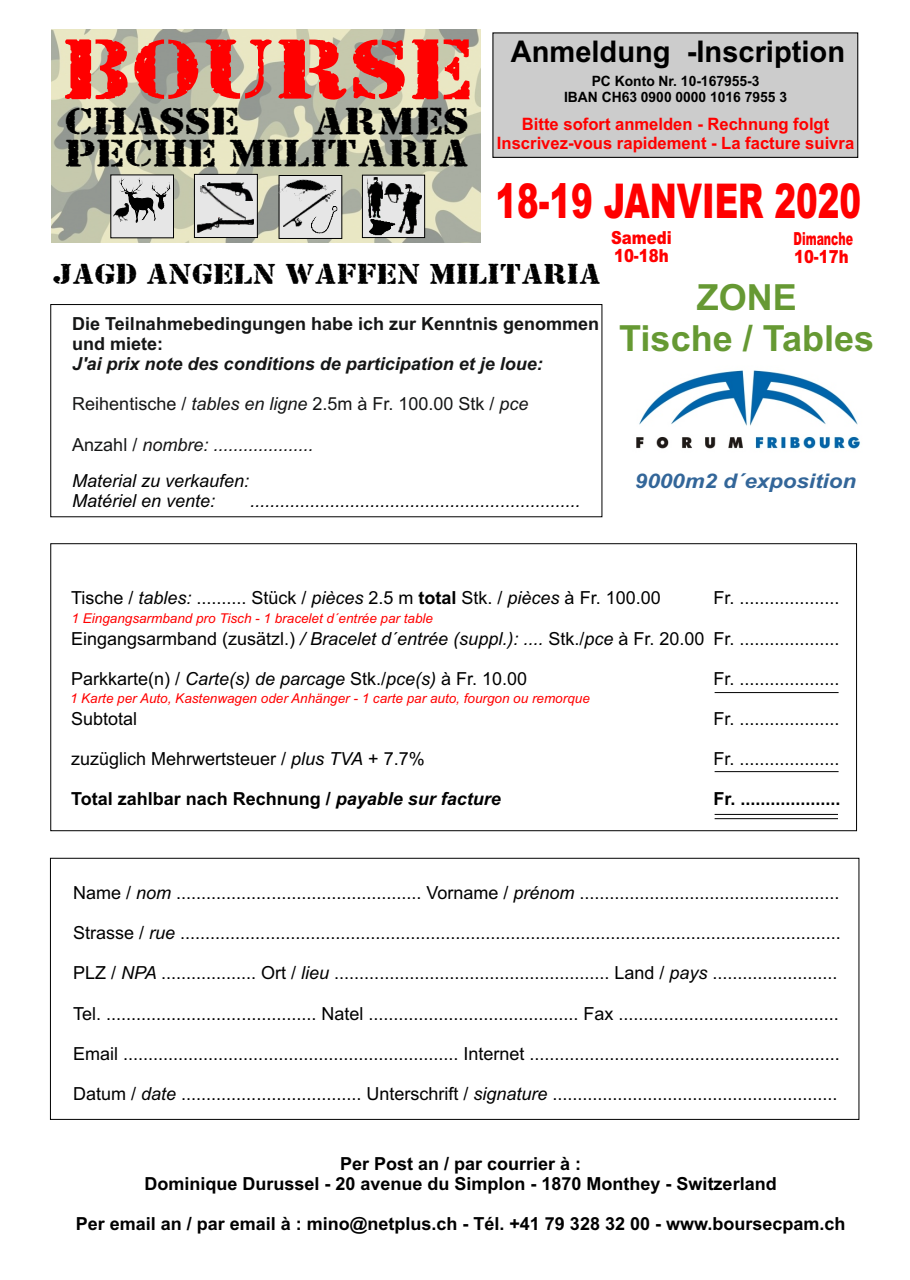
<style>
.page{position:relative;width:910px;height:1280px;background:#fff}
.page>*{position:absolute;margin:0;border:0;box-sizing:border-box;transform-origin:0 0}
.t1{font:71.7px "Bundy Yellow Hollow Shadowed";color:#f00}
.t2{font:900 48px "Arial";color:#f00;scale:.68 1}
.t3{font:700 36px/40.2px "Arial";color:#693;text-align:center}
.t4{font:32.1px/32.2px "Bundy Yellow Hollow Shadowed";color:#000;text-align:right}
.t5{font:700 29.85px "Arial";color:#000}
.t6{font:24px "Bundy Yellow Hollow Shadowed";color:#000;scale:.94 1}
.t7{font:italic 700 20.25px "Arial";color:#369;scale:1.11 1}
.t8{font:18px "Arial";color:#000}
.t9{font:700 18px/20.1px "Arial";color:#000;text-align:center}
.t10{font:italic 18px/20.1px "Arial";color:#000}
.t11{font:700 18px/20.1px "Arial";color:#151616}
.t12{font:italic 700 18px "Arial";color:#151616}
.t13{font:18px "Arial";color:#151616}
.t14{font:italic 18px "Arial";color:#151616}
.t15{font:900 18px/18.1px "Arial";color:#f00;scale:.83 1}
.t16{font:900 18px "Arial";color:#f00;scale:.61 1}
.t17{font:900 18px "Arial";color:#f00;scale:.82 1}
.t18{font:700 17.1px/19px "Arial";color:#f00;text-align:center}
.t19{font:700 14.25px/15.9px "Arial";color:#000;text-align:center}
.t20{font:italic 13.5px "Arial";color:#f00}
.s1{font-style:italic}
.s2{font-style:normal}
.s3{font-weight:700}
</style>
<div class="page">
<div style="left:50px;top:304px;width:552px;height:213px;border:1px solid #000"></div>
<hr style="left:715px;top:692px;width:124px;height:1px;background:#000">
<hr style="left:715px;top:771px;width:124px;height:1px;background:#000">
<hr style="left:715px;top:814px;width:123px;height:1px;background:#000">
<hr style="left:715px;top:818px;width:123px;height:1px;background:#000">
<div style="left:50px;top:858px;width:809px;height:262px;border:1px solid #000"></div>
<img style="left:51px;top:29px;width:430px;height:214px">
<div style="left:492px;top:32px;width:367px;height:126px;background:#ccc"></div>
<img style="left:636px;top:370px;width:224px;height:79px">
<svg style="left:110px;top:174px;width:64px;height:65px;background:#c8c8c7"></svg>
<img style="left:120px;top:178px;width:36px;height:44px">
<img style="left:151px;top:182px;width:20px;height:28px">
<img style="left:113px;top:204px;width:16px;height:17px">
<svg style="left:362px;top:174px;width:63px;height:64px;background:#bebebd"></svg>
<img style="left:369px;top:220px;width:27px;height:16px">
<img style="left:385px;top:183px;width:18px;height:19px">
<img style="left:397px;top:184px;width:25px;height:49px">
<img style="left:367px;top:178px;width:16px;height:39px">
<svg style="left:278px;top:175px;width:65px;height:64px"></svg>
<img style="left:283px;top:190px;width:53px;height:36px">
<img style="left:277px;top:163px;width:50px;height:51px">
<img style="left:312px;top:207px;width:26px;height:26px">
<svg style="left:194px;top:174px;width:64px;height:64px"></svg>
<img style="left:197px;top:218px;width:56px;height:14px">
<img style="left:200px;top:180px;width:46px;height:46px">
<img style="left:208px;top:183px;width:45px;height:17px">
<h1 class="t1" style="left:62px;top:50px;width:413px">BOURSE</h1>
<h3 class="t4" style="left:64px;top:110px;width:176px">CHASSE</h3>
<h3 class="t4" style="left:64px;top:110px;width:406px">ARMES<br>PECHE MILITARIA</h3>
<h3 class="t5" style="left:511px;top:40px;width:336px">Anmeldung -Inscription</h3>
<p class="t19" style="left:564px;top:75px;width:225px">PC Konto Nr. 10-167955-3<br>IBAN CH63 0900 0000 1016 7955 3</p>
<p class="t18" style="left:497px;top:116px;width:359px">Bitte sofort anmelden - Rechnung folgt<br>Inscrivez-vous rapidement - La facture suivra</p>
<h2 class="t2" style="left:495px;top:184px;width:539px">18-19 JANVIER 2020</h2>
<h3 class="t6" style="left:53px;top:267px;width:585px">JAGD ANGELN WAFFEN MILITARIA</h3>
<p class="t11" style="left:72px;top:315px;width:528px">Die Teilnahmebedingungen habe ich zur Kenntnis genommen und miete:</p>
<p class="t12" style="left:72px;top:357px;width:472px">J'ai prix note des conditions de participation et je loue:</p>
<p class="t13" style="left:72px;top:397px;width:458px">Reihentische / <span class="s1">tables en ligne</span> 2.5m à Fr. 100.00 Stk / <span class="s1">pce</span></p>
<p class="t14" style="left:72px;top:438px;width:243px"><span class="s2">Anzahl /</span> nombre: ....................</p>
<p class="t10" style="left:72px;top:472px;width:179px">Material zu verkaufen:<br>Matériel en vente:</p>
<p class="t10" style="left:250px;top:492px;width:332px">..................................................................</p>
<p class="t15" style="left:611px;top:230px;width:75px">Samedi<br>10-18h</p>
<p class="t16" style="left:793px;top:232px;width:99px">Dimanche</p>
<h3 class="t3" style="left:619px;top:281px;width:256px">ZONE<br>Tische / Tables</h3>
<p class="t17" style="left:794px;top:250px;width:68px">10-17h</p>
<p class="t7" style="left:635px;top:474px;width:201px">9000m2 d´exposition</p>
<p class="t8" style="left:71px;top:591px;width:591px">Tische / <span class="s1">tables:</span> .......... Stück / <span class="s1">pièces</span> 2.5 m <span class="s3">total</span> Stk. / <span class="s1">pièces</span> à Fr. 100.00</p>
<p class="t8" style="left:71px;top:631px;width:635px">Eingangsarmband (zusätzl.) <span class="s1">/ Bracelet d´entrée (suppl.): ....</span> Stk./<span class="s1">pce</span> à Fr. 20.00</p>
<p class="t8" style="left:71px;top:672px;width:458px">Parkkarte(n) / <span class="s1">Carte(s) de parcage</span> Stk./<span class="s1">pce(s)</span> à Fr. 10.00</p>
<p class="t8" style="left:71px;top:712px;width:68px">Subtotal</p>
<p class="t8" style="left:71px;top:752px;width:355px">zuzüglich Mehrwertsteuer / <span class="s1">plus TVA</span> + 7.7%</p>
<p class="t9" style="left:71px;top:791px;width:431px">Total zahlbar nach Rechnung / <span class="s1">payable sur facture</span></p>
<p class="t20" style="left:72px;top:613px;width:363px">1 Eingangsarmband pro Tisch - 1 bracelet d´entrée par table</p>
<p class="t20" style="left:70px;top:693px;width:521px">1 Karte per Auto, Kastenwagen oder Anhänger - 1 carte par auto, fourgon ou remorque</p>
<p class="t8" style="left:713px;top:591px;width:128px">Fr. ....................</p>
<p class="t8" style="left:713px;top:631px;width:128px">Fr. ....................</p>
<p class="t8" style="left:713px;top:672px;width:128px">Fr. ....................</p>
<p class="t8" style="left:713px;top:712px;width:128px">Fr. ....................</p>
<p class="t8" style="left:713px;top:752px;width:128px">Fr. ....................</p>
<p class="t9" style="left:713px;top:791px;width:129px">Fr. ....................</p>
<p class="t8" style="left:73px;top:886px;width:768px">Name / <span class="s1">nom</span> ................................................. Vorname / <span class="s1">prénom</span> ....................................................</p>
<p class="t8" style="left:73px;top:926px;width:769px">Strasse / <span class="s1">rue</span> ....................................................................................................................................</p>
<p class="t8" style="left:73px;top:966px;width:766px">PLZ / <span class="s1">NPA</span> ................... Ort / <span class="s1">lieu</span> ....................................................... Land / <span class="s1">pays</span> .........................</p>
<p class="t8" style="left:73px;top:1006px;width:767px">Tel. .......................................... Natel .......................................... Fax ............................................</p>
<p class="t8" style="left:73px;top:1047px;width:768px">Email ................................................................... Internet ..............................................................</p>
<p class="t8" style="left:73px;top:1087px;width:766px">Datum / <span class="s1">date</span> .................................... Unterschrift / <span class="s1">signature</span> .........................................................</p>
<p class="t9" style="left:144px;top:1155px;width:634px">Per Post an / par courrier à :<br>Dominique Durussel - 20 avenue du Simplon - 1870 Monthey - Switzerland</p>
<p class="t9" style="left:76px;top:1215px;width:771px">Per email an / par email à : mino@netplus.ch - Tél. +41 79 328 32 00 - www.boursecpam.ch</p>
</div>
